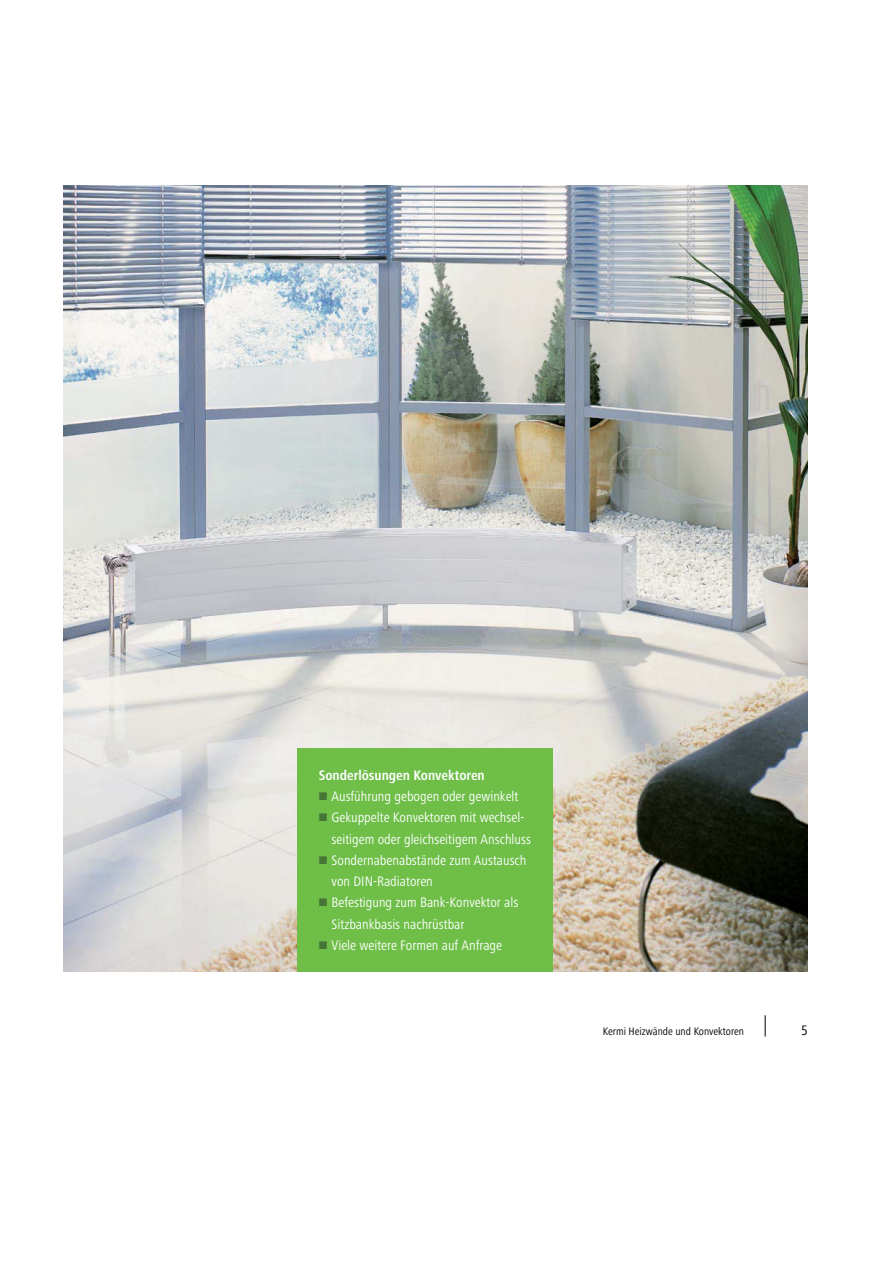
<style>
.page{position:relative;width:893px;height:1263px;background:#fff}
.page>*{position:absolute;margin:0;border:0;box-sizing:border-box;transform-origin:0 0}
.t1{font:condensed 14.25px/21.3px "Frutiger Next LTW1 G";color:#fff}
.t2{font:700 condensed 14.25px "Frutiger Next LTW1 G";color:#fff}
.t3{font:condensed 14.25px "Frutiger Next LTW1 G";color:#000}
.t4{font:condensed 11.25px "Frutiger Next LTW1 G";color:#000}
</style>
<div class="page">
<svg style="left:765px;top:1015px;width:1px;height:22px"></svg>
<img style="left:64px;top:185px;width:744px;height:786px">
<div style="left:298px;top:748px;width:255px;height:223px;background:#6ebe48"></div>
<p class="t2" style="left:319px;top:769px;width:167px">Sonderlösungen Konvektoren</p>
<p class="t1" style="left:332px;top:787px;width:201px">Ausführung gebogen oder gewinkelt Gekuppelte Konvektoren mit wechsel&shy;seitigem oder gleichseitigem Anschluss Sondernabenabstände zum Austausch von DIN-Radiatoren<br>Befestigung zum Bank-Konvektor als Sitzbankbasis nachrüstbar<br>Viele weitere Formen auf Anfrage</p>
<p class="t4" style="left:603px;top:1027px;width:142px">Kermi Heizwände und Konvektoren</p>
<p class="t3" style="left:801px;top:1024px;width:8px">5</p>
</div>
